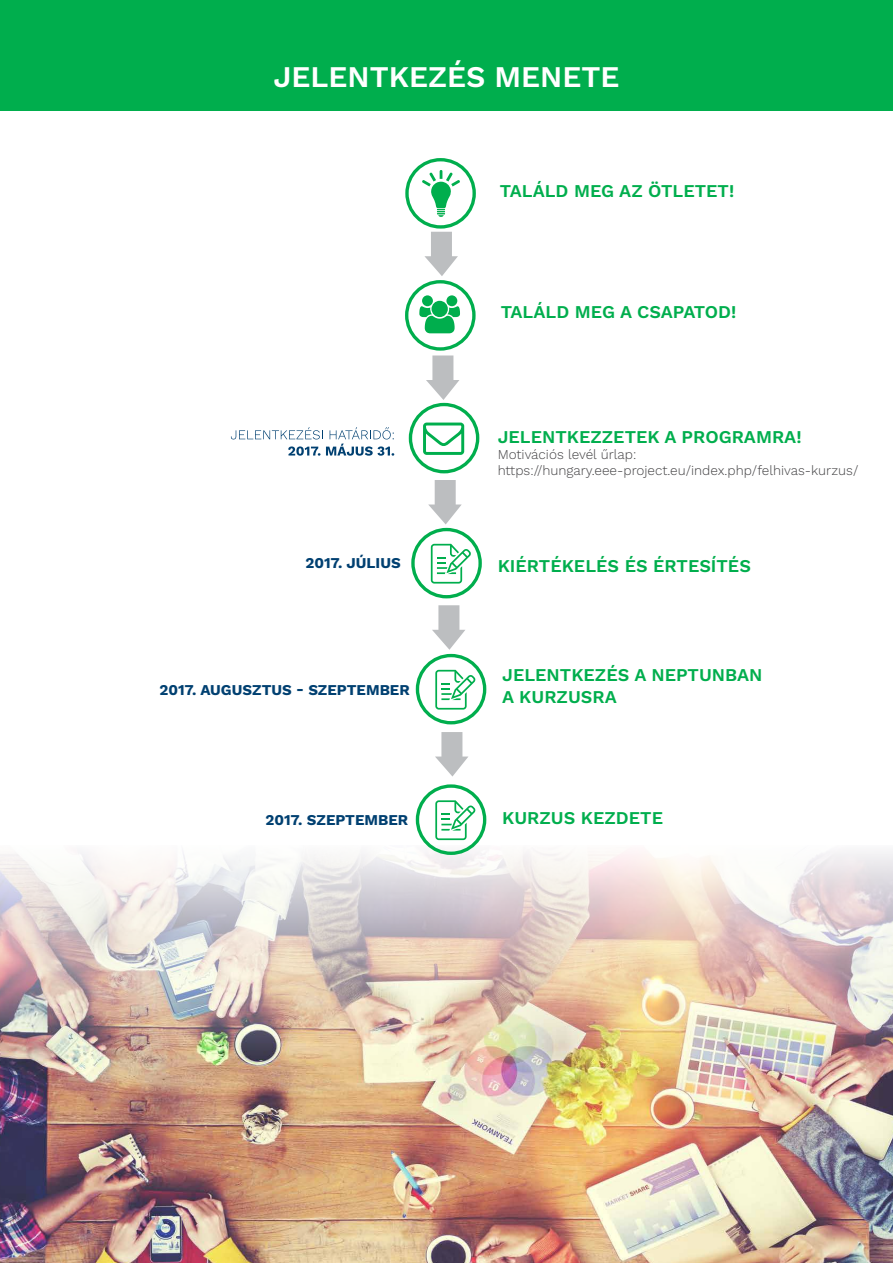
<style>
.page{position:relative;width:893px;height:1263px;background:#fff}
.page>*{position:absolute;margin:0;border:0;box-sizing:border-box;transform-origin:0 0}
.t1{font:600 30px "Work Sans";color:#fff}
.t2{font:600 18px/21.6px "Work Sans";color:#00ae4d}
.t3{font:700 15px "Work Sans";color:#004071}
.t4{font:300 13.5px/16.2px "Work Sans";color:#414042}
</style>
<div class="page">
<img style="left:0;top:1061px;width:893px;height:202px">
<img style="left:0;top:841px;width:893px;height:220px">
<div style="left:0;top:0;width:893px;height:111px;background:#00ae4d"></div>
<svg style="left:422px;top:170px;width:38px;height:47px"></svg>
<div style="left:431px;top:301px;width:17px;height:16px;background:#00ae4d;border-radius:50%"></div>
<svg style="left:419px;top:306px;width:41px;height:27px"></svg>
<div style="left:422px;top:295px;width:11px;height:11px;background:#00ae4d;border-radius:50%"></div>
<div style="left:446px;top:295px;width:11px;height:11px;background:#00ae4d;border-radius:50%"></div>
<div style="left:405px;top:158px;width:71px;height:71px;border:3px solid #00ae4d;border-radius:50%"></div>
<div style="left:405px;top:280px;width:71px;height:71px;border:3px solid #00ae4d;border-radius:50%"></div>
<div style="left:409px;top:403px;width:70px;height:70px;border:3px solid #00ae4d;border-radius:50%"></div>
<svg style="left:423px;top:423px;width:41px;height:32px"></svg>
<svg style="left:231px;top:427px;width:163px;height:29px"></svg>
<svg style="left:424px;top:232px;width:34px;height:44px"></svg>
<svg style="left:431px;top:544px;width:40px;height:40px"></svg>
<div style="left:411px;top:528px;width:71px;height:70px;border:3px solid #00ae4d;border-radius:50%"></div>
<svg style="left:435px;top:670px;width:40px;height:40px"></svg>
<div style="left:416px;top:654px;width:70px;height:70px;border:3px solid #00ae4d;border-radius:50%"></div>
<svg style="left:435px;top:800px;width:40px;height:40px"></svg>
<div style="left:416px;top:784px;width:70px;height:71px;border:3px solid #00ae4d;border-radius:50%"></div>
<svg style="left:426px;top:355px;width:33px;height:45px"></svg>
<svg style="left:428px;top:480px;width:34px;height:44px"></svg>
<svg style="left:432px;top:605px;width:33px;height:45px"></svg>
<svg style="left:435px;top:732px;width:33px;height:44px"></svg>
<h1 class="t1" style="left:273px;top:59px;width:347px">JELENTKEZÉS MENETE</h1>
<p class="t2" style="left:500px;top:181px;width:236px">TALÁLD MEG AZ ÖTLETET!</p>
<p class="t2" style="left:501px;top:302px;width:237px">TALÁLD MEG A CSAPATOD!</p>
<p class="t3" style="left:305px;top:554px;width:97px">2017. JÚLIUS</p>
<p class="t3" style="left:159px;top:681px;width:252px">2017. AUGUSZTUS - SZEPTEMBER</p>
<p class="t2" style="left:498px;top:427px;width:305px">JELENTKEZZETEK A PROGRAMRA!</p>
<p class="t4" style="left:498px;top:447px;width:362px">Motivációs levél űrlap: https://hungary.eee-project.eu/index.php/felhivas-kurzus/</p>
<p class="t2" style="left:498px;top:556px;width:255px">KIÉRTÉKELÉS ÉS ÉRTESÍTÉS</p>
<p class="t2" style="left:502px;top:665px;width:262px">JELENTKEZÉS A NEPTUNBAN<br>A KURZUSRA</p>
<p class="t3" style="left:265px;top:811px;width:144px">2017. SZEPTEMBER</p>
<p class="t2" style="left:502px;top:808px;width:162px">KURZUS KEZDETE</p>
</div>
